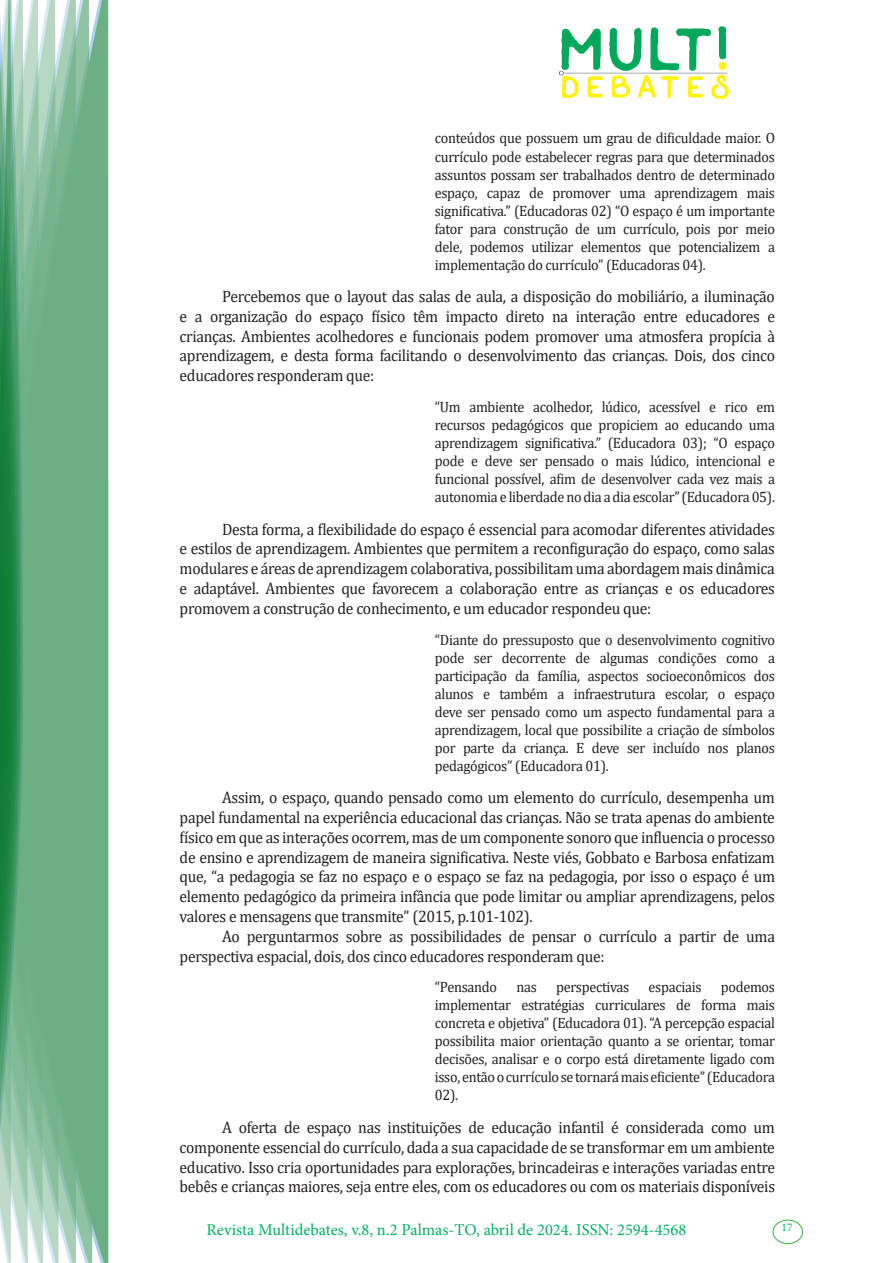
<style>
.page{position:relative;width:893px;height:1263px;background:#fff}
.page>*{position:absolute;margin:0;border:0;box-sizing:border-box;transform-origin:0 0}
.texto{font:16.5px/19.8px "Cambria";letter-spacing:-.02em;color:#231f20;text-align:justify;scale:.95 1}
.t1{font:16.5px "Minion Pro";color:#00b064}
.citacao{font:15px/18px "Cambria";letter-spacing:-.02em;color:#231f20;text-align:justify;scale:.95 1}
.t2{font:11.7px "Minion Pro";color:#00b064}
</style>
<div class="page">
<img style="left:559px;top:26px;width:169px;height:72px">
<div style="left:95px;top:0;width:14px;height:1263px;background:#6caf84"></div>
<svg style="left:79px;top:0;width:16px;height:1263px;background:#71b289"></svg>
<svg style="left:62px;top:0;width:17px;height:1263px;background:#75b48c"></svg>
<svg style="left:45px;top:0;width:17px;height:1263px;background:#7cb792"></svg>
<svg style="left:30px;top:0;width:15px;height:1263px;background:#80ba96"></svg>
<svg style="left:0;top:0;width:30px;height:1263px;background:#61a97f"></svg>
<div style="left:772px;top:1219px;width:31px;height:25px;border:1px solid #40ae49;border-radius:50%"></div>
<p class="citacao" style="left:435px;top:129px;width:360px">conteúdos que possuem um grau de dificuldade maior. O currículo pode estabelecer regras para que determinados assuntos possam ser trabalhados dentro de determinado espaço, capaz de promover uma aprendizagem mais significativa.” (Educadoras 02) “O espaço é um importante fator para construção de um currículo, pois por meio dele, podemos utilizar elementos que potencializem a implementação do currículo” (Educadoras 04).</p>
<p class="texto" style="left:180px;top:286px;width:628px;text-indent:43px">Percebemos que o layout das salas de aula, a disposição do mobiliário, a iluminação e a organização do espaço físico têm impacto direto na interação entre educadores e crianças. Ambientes acolhedores e funcionais podem promover uma atmosfera propícia à aprendizagem, e desta forma facilitando o desenvolvimento das crianças. Dois, dos cinco educadores responderam que:</p>
<p class="citacao" style="left:435px;top:398px;width:360px">“Um ambiente acolhedor, lúdico, acessível e rico em recursos pedagógicos que propiciem ao educando uma aprendizagem significativa.” (Educadora 03); “O espaço pode e deve ser pensado o mais lúdico, intencional e funcional possível, afim de desenvolver cada vez mais a autonomia e liberdade no dia a dia escolar” (Educadora 05).</p>
<p class="texto" style="left:180px;top:519px;width:628px;text-indent:43px">Desta forma, a flexibilidade do espaço é essencial para acomodar diferentes atividades e estilos de aprendizagem. Ambientes que permitem a reconfiguração do espaço, como salas modulares e áreas de aprendizagem colaborativa, possibilitam uma abordagem mais dinâmica e adaptável. Ambientes que favorecem a colaboração entre as crianças e os educadores promovem a construção de conhecimento, e um educador respondeu que:</p>
<p class="citacao" style="left:435px;top:630px;width:360px">“Diante do pressuposto que o desenvolvimento cognitivo pode ser decorrente de algumas condições como a participação da família, aspectos socioeconômicos dos alunos e também a infraestrutura escolar, o espaço deve ser pensado como um aspecto fundamental para a aprendizagem, local que possibilite a criação de símbolos por parte da criança. E deve ser incluído nos planos pedagógicos” (Educadora 01).</p>
<p class="texto" style="left:180px;top:787px;width:628px;text-indent:43px">Assim, o espaço, quando pensado como um elemento do currículo, desempenha um papel fundamental na experiência educacional das crianças. Não se trata apenas do ambiente físico em que as interações ocorrem, mas de um componente sonoro que influencia o processo de ensino e aprendizagem de maneira significativa. Neste viés, Gobbato e Barbosa enfatizam que, “a pedagogia se faz no espaço e o espaço se faz na pedagogia, por isso o espaço é um elemento pedagógico da primeira infância que pode limitar ou ampliar aprendizagens, pelos valores e mensagens que transmite” (2015, p.101-102).</p>
<p class="texto" style="left:180px;top:926px;width:628px;text-indent:43px">Ao perguntarmos sobre as possibilidades de pensar o currículo a partir de uma perspectiva espacial, dois, dos cinco educadores responderam que:</p>
<p class="citacao" style="left:435px;top:978px;width:67px">“Pensando</p>
<p class="citacao" style="left:516px;top:978px;width:23px">nas</p>
<p class="citacao" style="left:556px;top:978px;width:79px">perspectivas</p>
<p class="citacao" style="left:649px;top:978px;width:57px">espaciais</p>
<p class="citacao" style="left:435px;top:978px;width:360px;text-indent:286px">podemos implementar estratégias curriculares de forma mais concreta e objetiva” (Educadora 01). “A percepção espacial possibilita maior orientação quanto a se orientar, tomar decisões, analisar e o corpo está diretamente ligado com isso, então o currículo se tornará mais eficiente” (Educadora 02).</p>
<p class="texto" style="left:180px;top:1117px;width:628px;text-indent:43px">A oferta de espaço nas instituições de educação infantil é considerada como um componente essencial do currículo, dada a sua capacidade de se transformar em um ambiente educativo. Isso cria oportunidades para explorações, brincadeiras e interações variadas entre bebês e crianças maiores, seja entre eles, com os educadores ou com os materiais disponíveis</p>
<p class="t1" style="left:207px;top:1218px;width:481px">Revista Multidebates, v.8, n.2 Palmas-TO, abril de 2024. ISSN: 2594-4568</p>
<p class="t2" style="left:781px;top:1219px;width:13px">17</p>
</div>
